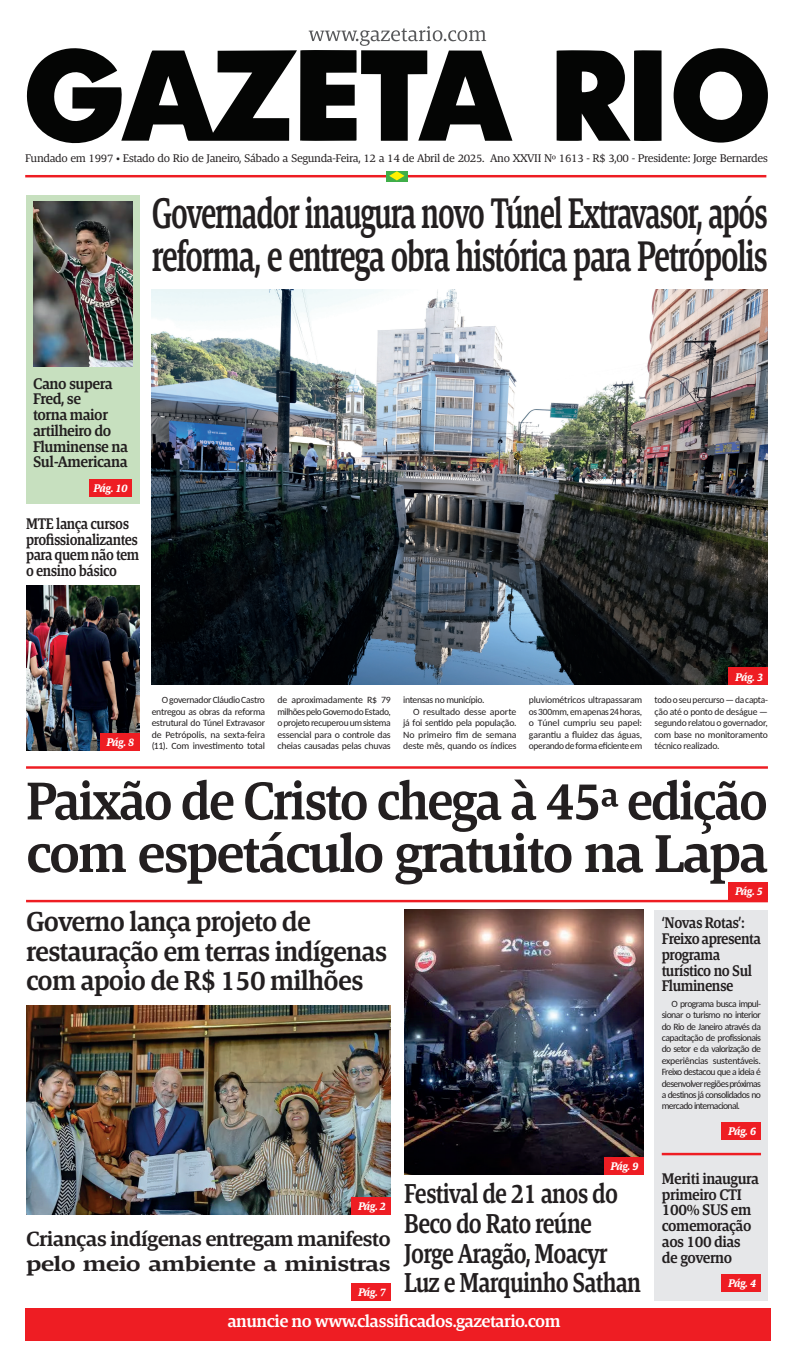
<style>
.page{position:relative;width:794px;height:1365px;background:#fff}
.page>*{position:absolute;margin:0;border:0;box-sizing:border-box;transform-origin:0 0}
.t1{font:600 54.34px/52.5px "Askan";letter-spacing:-.04em;color:#231f20;scale:.93 1}
.t2{font:600 43.75px/43.8px "Askan";letter-spacing:-.04em;color:#231f20;scale:.67 1}
.t3{font:600 28px/29.8px "Askan";letter-spacing:-.03em;color:#231f20;scale:.95 1}
.t4{font:600 28px/29.8px "Askan";letter-spacing:-.03em;color:#231f20;scale:.81 1}
.t5{font:600 21px/25.2px "Askan";letter-spacing:-.03em;color:#231f20}
.t6{font:600 17.5px "Askan";letter-spacing:-.03em;color:#fff}
.t7{font:600 15.75px/15.8px "Askan";letter-spacing:-.03em;color:#231f20;scale:.94 1}
.t8{font:600 15.75px/15.8px "Askan";letter-spacing:-.03em;color:#231f20;scale:.93 1}
.t9{font:600 15.75px/15.8px "Askan";letter-spacing:-.03em;color:#231f20;scale:.87 1}
.t10{font:600 15.75px/15.8px "Askan";letter-spacing:-.03em;color:#231f20;scale:.89 1}
.t11{font:11.38px "Askan";letter-spacing:-.03em;color:#231f20}
.t12{font:italic 700 11.38px "Askan";letter-spacing:-.03em;color:#fff;scale:.92 1}
.t13{font:9.62px/11.4px "Carlito";letter-spacing:-.02em;color:#231f20;text-align:justify}
</style>
<div class="page">
<div style="left:25px;top:1307px;width:745px;height:33px;background:#ee1d23"></div>
<hr style="left:25px;top:175px;width:363px;height:2px;background:#ee1d23">
<hr style="left:407px;top:175px;width:359px;height:2px;background:#ee1d23">
<div style="left:386px;top:171px;width:21px;height:10px;background:#40ae49"></div>
<svg style="left:389px;top:171px;width:15px;height:9px"></svg>
<svg style="left:26px;top:48px;width:742px;height:96px;fill:#040504"></svg>
<svg style="left:309px;top:26px;width:177px;height:20px"></svg>
<hr style="left:26px;top:899px;width:742px;height:3px;background:#ee1d23">
<hr style="left:26px;top:766px;width:742px;height:2px;background:#ee1d23">
<img style="left:152px;top:290px;width:616px;height:395px">
<div style="left:729px;top:667px;width:39px;height:18px;background:#ee1d23"></div>
<div style="left:728px;top:882px;width:39px;height:17px;background:#ee1d23"></div>
<div style="left:26px;top:195px;width:113px;height:309px;background:#c7e0bf"></div>
<div style="left:89px;top:479px;width:43px;height:17px;background:#ee1d23"></div>
<img style="left:26px;top:1005px;width:365px;height:209px">
<img style="left:404px;top:909px;width:239px;height:265px">
<div style="left:352px;top:1196px;width:39px;height:18px;background:#ee1d23"></div>
<div style="left:604px;top:1157px;width:39px;height:17px;background:#ee1d23"></div>
<div style="left:654px;top:909px;width:114px;height:390px;background:#e6e7e9"></div>
<div style="left:722px;top:1121px;width:39px;height:18px;background:#ee1d23"></div>
<div style="left:722px;top:1274px;width:39px;height:17px;background:#ee1d23"></div>
<div style="left:352px;top:1282px;width:39px;height:17px;background:#ee1d23"></div>
<hr style="left:662px;top:1152px;width:99px;height:3px;background:#ee1d23">
<img style="left:33px;top:201px;width:99px;height:165px">
<img style="left:26px;top:585px;width:113px;height:165px">
<div style="left:100px;top:732px;width:39px;height:18px;background:#ee1d23"></div>
<p class="t11" style="left:25px;top:151px;width:744px">Fundado em 1997 • Estado do Rio de Janeiro, Sábado a Segunda-Feira, 12 a 14 de Abril de 2025. Ano XXVII Nº 1613 - R$ 3,00 - Presidente: Jorge Bernardes</p>
<h2 class="t2" style="left:152px;top:191px;width:921px">Governador inaugura novo Túnel Extravasor, após reforma, e entrega obra histórica para Petrópolis</h2>
<h3 class="t7" style="left:33px;top:375px;width:102px">Cano supera<br>Fred, se<br>torna maior artilheiro do<br>Fluminense na<br>Sul-Americana</h3>
<p class="t12" style="left:94px;top:480px;width:38px">Pág. 10</p>
<h3 class="t9" style="left:26px;top:515px;width:132px">MTE lança cursos profissionalizantes para quem não tem o ensino básico</h3>
<p class="t12" style="left:106px;top:734px;width:32px">Pág. 8</p>
<p class="t13" style="left:152px;top:694px;width:115px;text-indent:10px">O governador Cláudio Castro entregou as obras da reforma estrutural do Túnel Extravasor de Petrópolis, na sexta-feira (11). Com investimento total</p>
<p class="t13" style="left:277px;top:694px;width:115px">de aproximadamente R$ 79 milhões pelo Governo do Estado, o projeto recuperou um sistema essencial para o controle das cheias causadas pelas chuvas</p>
<p class="t13" style="left:403px;top:694px;width:83px">intensas no município.</p>
<p class="t13" style="left:413px;top:705px;width:105px">O resultado desse aporte</p>
<p class="t13" style="left:403px;top:716px;width:115px">já foi sentido pela população.</p>
<p class="t13" style="left:403px;top:728px;width:115px">No primeiro fim de semana</p>
<p class="t13" style="left:403px;top:739px;width:115px">deste mês, quando os índices</p>
<p class="t12" style="left:735px;top:669px;width:32px">Pág. 3</p>
<p class="t13" style="left:529px;top:694px;width:115px">pluviométricos ultrapassaram os 300mm, em apenas 24 horas, o Túnel cumpriu seu papel: garantiu a fluidez das águas, operando de forma eficiente em</p>
<p class="t13" style="left:654px;top:694px;width:115px">todo o seu percurso — da capta&shy;ção até o ponto de deságue — segundo relatou o governador, com base no monitoramento técnico realizado.</p>
<h1 class="t1" style="left:26px;top:774px;width:799px">Paixão de Cristo chega à 45ª edição com espetáculo gratuito na Lapa</h1>
<h3 class="t3" style="left:26px;top:906px;width:382px">Governo lança projeto de restauração em terras indígenas com apoio de R$ 150 milhões</h3>
<p class="t12" style="left:358px;top:1198px;width:32px">Pág. 2</p>
<h3 class="t5" style="left:26px;top:1226px;width:366px">Crianças indígenas entregam manifesto pelo meio ambiente a ministras</h3>
<p class="t12" style="left:358px;top:1284px;width:32px">Pág. 7</p>
<p class="t12" style="left:610px;top:1159px;width:32px">Pág. 9</p>
<h3 class="t4" style="left:404px;top:1178px;width:294px">Festival de 21 anos do<br>Beco do Rato reúne<br>Jorge Aragão, Moacyr<br>Luz e Marquinho Sathan</h3>
<h3 class="t6" style="left:227px;top:1310px;width:335px">anuncie no www.classificados.gazetario.com</h3>
<p class="t12" style="left:735px;top:884px;width:32px">Pág. 5</p>
<h3 class="t10" style="left:661px;top:915px;width:113px">‘Novas Rotas’:<br>Freixo apresenta programa turístico no Sul<br>Fluminense</h3>
<p class="t13" style="left:661px;top:997px;width:101px;text-indent:10px">O programa busca impul&shy;sionar o turismo no interior do Rio de Janeiro através da capacitação de profissionais do setor e da valorização de experiências sustentáveis.<br>Freixo destacou que a ideia é desenvolver regiões próximas a destinos já consolidados no mercado internacional.</p>
<p class="t12" style="left:728px;top:1123px;width:32px">Pág. 6</p>
<h3 class="t8" style="left:662px;top:1170px;width:106px">Meriti inaugura primeiro CTI<br>100% SUS em comemoração aos 100 dias de governo</h3>
<p class="t12" style="left:728px;top:1275px;width:32px">Pág. 4</p>
</div>
